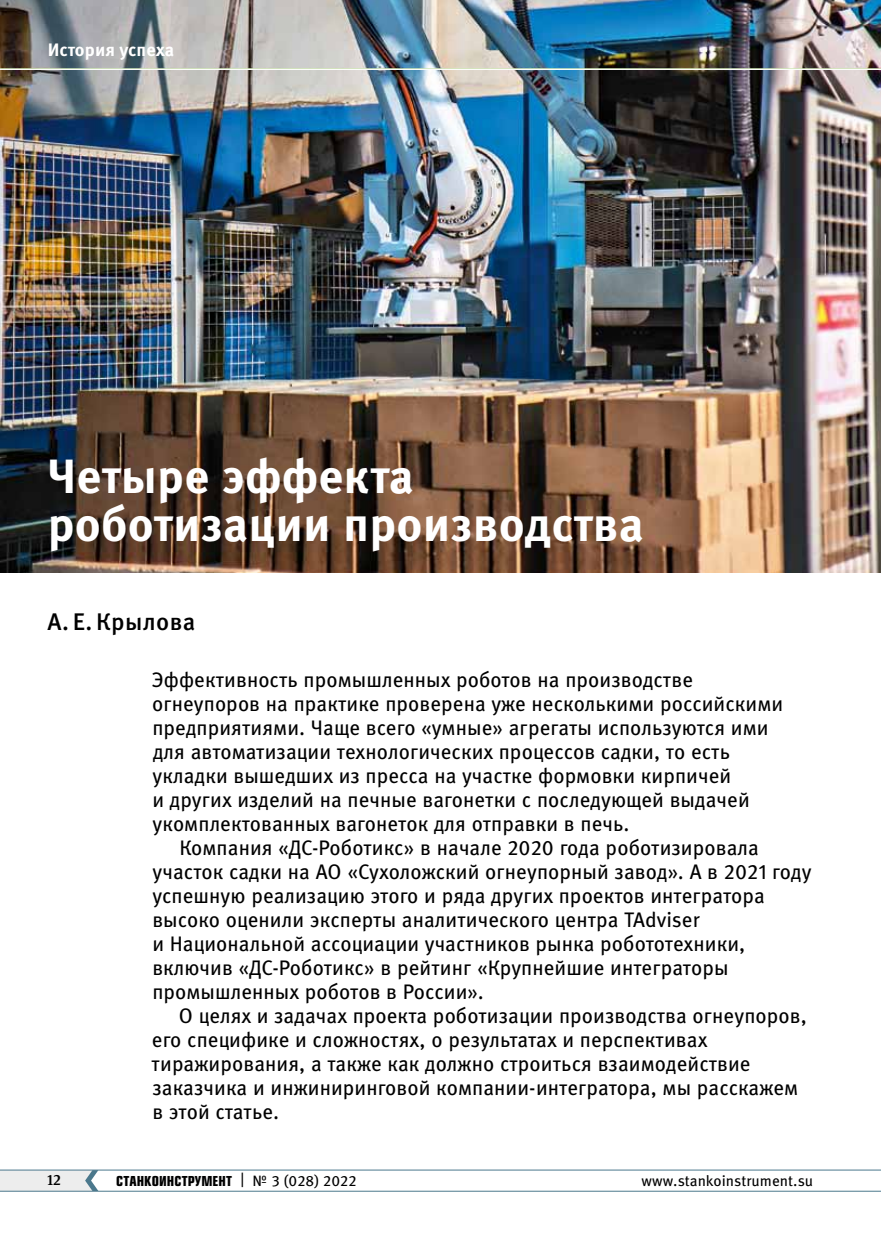
<style>
.page{position:relative;width:881px;height:1234px;background:#fff}
.page>*{position:absolute;margin:0;border:0;box-sizing:border-box;transform-origin:0 0}
.t1{font:700 48px/48px "Meta Pro";letter-spacing:.005em;color:#fff}
.t2{font:500 24px "Meta Pro";letter-spacing:.015em;color:#000}
.t3{font:21px/24px "Meta Pro";letter-spacing:.005em;color:#000}
.t4{font:700 18px "Meta Pro";letter-spacing:.005em;color:#fff}
.t5{font:15px "Eurostile Con Hea";letter-spacing:.005em;color:#000}
.t6{font:15px "Meta Pro";color:#000}
.t7{font:500 15px "Meta Serif Pro";color:#000}
.s1{font-family:"Meta Pro"}
</style>
<div class="page">
<hr style="left:0;top:1190px;width:880px;height:1px;background:#4b788c">
<hr style="left:0;top:1169px;width:880px;height:1px;background:#4b788c">
<svg style="left:0;top:1169px;width:98px;height:21px;background:#dde1e4"></svg>
<img style="left:0;top:0;width:880px;height:572px">
<img style="left:0;top:70px;width:880px;height:49px">
<hr style="left:0;top:68px;width:880px;height:2px;background:#fff">
<p class="t4" style="left:48px;top:36px;width:128px">История успеха</p>
<h1 class="t1" style="left:48px;top:448px;width:597px">Четыре эффекта роботизации производства</h1>
<p class="t2" style="left:48px;top:603px;width:149px">А. E. Крылова</p>
<p class="t3" style="left:151px;top:666px;width:633px">Эффективность промышленных роботов на производстве огнеупоров на практике проверена уже несколькими российскими предприятиями. Чаще всего «умные» агрегаты используются ими для автоматизации технологических процессов садки, то есть укладки вышедших из пресса на участке формовки кирпичей<br>и других изделий на печные вагонетки с последующей выдачей укомплектованных вагонеток для отправки в печь.</p>
<p class="t3" style="left:152px;top:834px;width:660px;text-indent:27px">Компания «ДС-Роботикс» в начале 2020 года роботизировала участок садки на АО «Сухоложский огнеупорный завод». А в 2021 году успешную реализацию этого и ряда других проектов интегратора высоко оценили эксперты аналитического центра TAdviser<br>и Национальной ассоциации участников рынка робототехники, включив «ДС-Роботикс» в рейтинг «Крупнейшие интеграторы промышленных роботов в России».</p>
<p class="t3" style="left:152px;top:1002px;width:656px;text-indent:27px">О целях и задачах проекта роботизации производства огнеупоров, его специфике и сложностях, о результатах и перспективах тиражирования, а также как должно строиться взаимодействие заказчика и инжиниринговой компании-интегратора, мы расскажем в этой статье.</p>
<p class="t7" style="left:47px;top:1168px;width:15px">12</p>
<p class="t5" style="left:116px;top:1169px;width:242px">СТАНКОИНСТРУМЕНТ <span class="s1">| № 3 (028) 2022</span></p>
<p class="t6" style="left:641px;top:1168px;width:173px">www.stankoinstrument.su</p>
</div>
